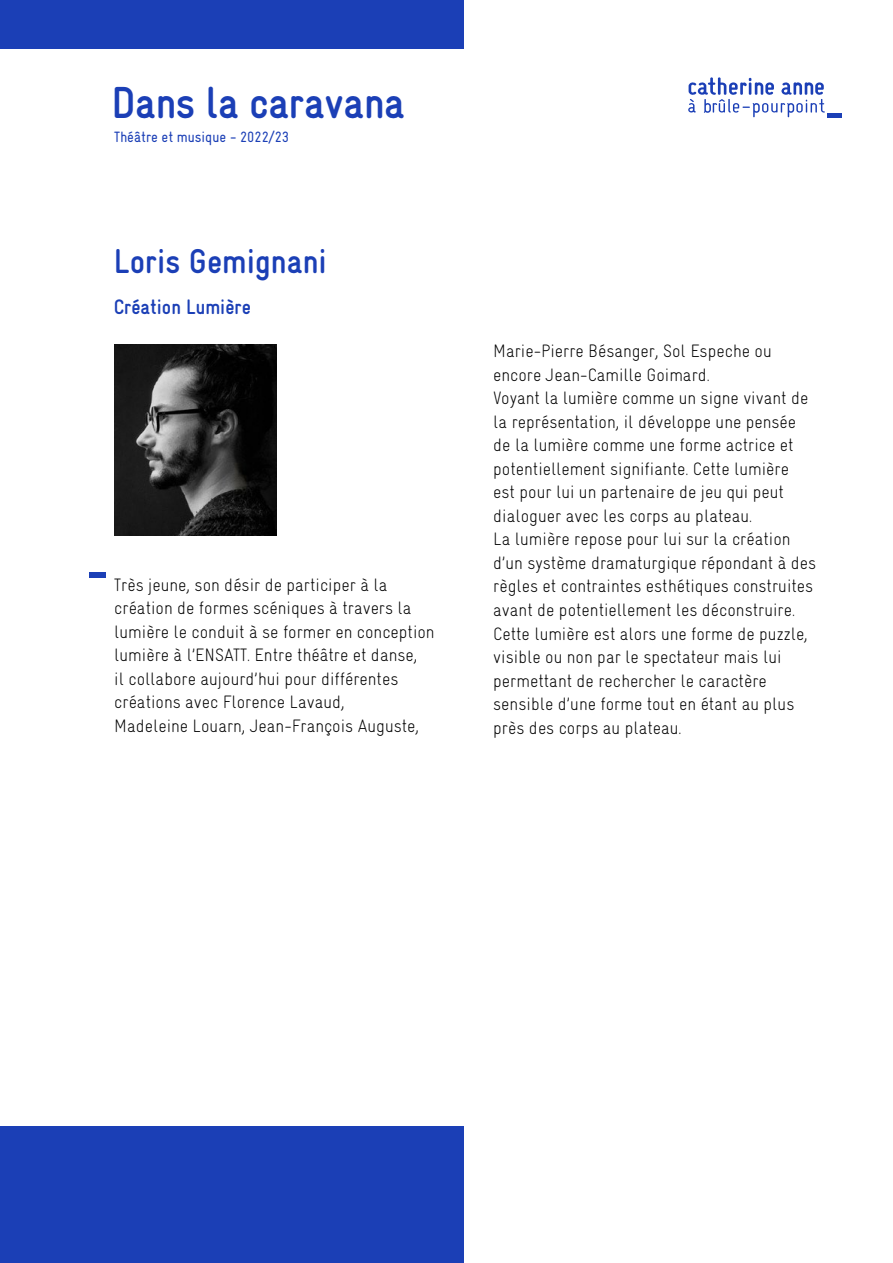
<style>
.page{position:relative;width:893px;height:1263px;background:#fff}
.page>*{position:absolute;margin:0;border:0;box-sizing:border-box;transform-origin:0 0}
.t1{font:700 45px "Gravur Condensed";letter-spacing:-.01em;color:#1b3fb6}
.t2{font:700 34.5px "Gravur Condensed";color:#1b3fb6}
.t3{font:700 21px "Gravur Condensed";color:#1b3fb6}
.t4{font:300 18px/23.5px "Gravur Condensed";color:#000}
.t5{font:15px "Gravur Condensed";color:#1b3fb6}
</style>
<div class="page">
<div style="left:0;top:1127px;width:463px;height:136px;background:#1b3fb6"></div>
<div style="left:0;top:0;width:463px;height:49px;background:#1b3fb6"></div>
<div style="left:89px;top:573px;width:17px;height:5px;background:#1b3fb6"></div>
<hr style="left:828px;top:113px;width:14px;height:4px;background:#1b3fb6">
<svg style="left:688px;top:77px;width:137px;height:40px"></svg>
<img style="left:115px;top:344px;width:161px;height:192px">
<h1 class="t1" style="left:111px;top:77px;width:295px">Dans la caravana</h1>
<p class="t5" style="left:114px;top:129px;width:177px">Théâtre et musique - 2022/23</p>
<h2 class="t2" style="left:114px;top:242px;width:215px">Loris Gemignani</h2>
<p class="t3" style="left:114px;top:295px;width:139px">Création Lumière</p>
<p class="t4" style="left:114px;top:573px;width:322px">Très jeune, son désir de participer à la création de formes scéniques à travers la lumière le conduit à se former en conception lumière à l’ENSATT. Entre théâtre et danse,<br>il collabore aujourd’hui pour différentes créations avec Florence Lavaud,<br>Madeleine Louarn, Jean-François Auguste,</p>
<p class="t4" style="left:493px;top:339px;width:325px">Marie-Pierre Bésanger, Sol Espeche ou encore Jean-Camille Goimard.<br>Voyant la lumière comme un signe vivant de la représentation, il développe une pensée de la lumière comme une forme actrice et potentiellement signifiante. Cette lumière<br>est pour lui un partenaire de jeu qui peut dialoguer avec les corps au plateau.<br>La lumière repose pour lui sur la création d’un système dramaturgique répondant à des règles et contraintes esthétiques construites avant de potentiellement les déconstruire.<br>Cette lumière est alors une forme de puzzle, visible ou non par le spectateur mais lui permettant de rechercher le caractère sensible d’une forme tout en étant au plus près des corps au plateau.</p>
</div>
